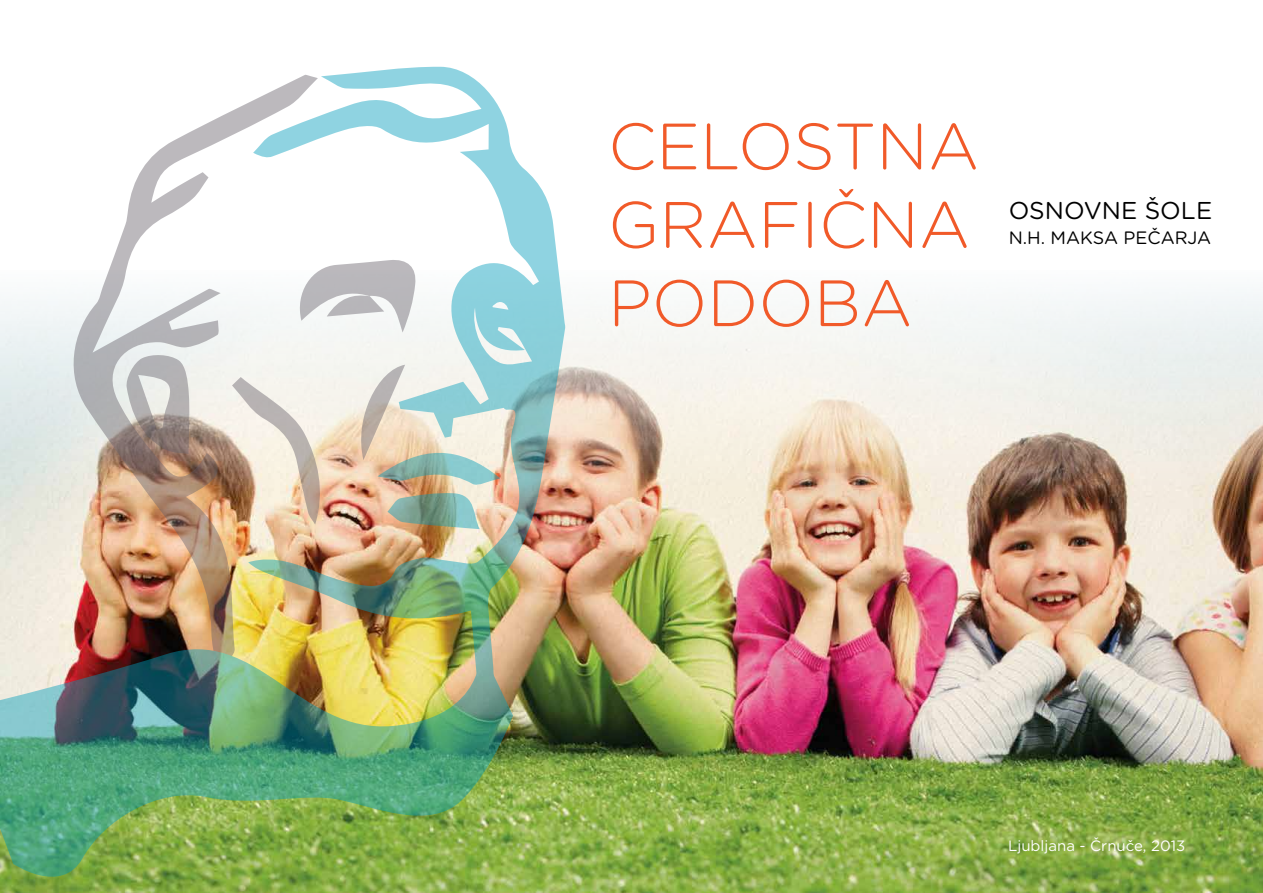
<style>
.page{position:relative;width:1263px;height:893px;background:#fff}
.page>*{position:absolute;margin:0;border:0;box-sizing:border-box;transform-origin:0 0}
.t1{font:300 65.4px/78.4px "Gotham Rounded";color:#f15a29}
.t2{font:24.3px "Gotham Rounded";color:#000}
.t3{font:17.85px "Gotham Rounded";color:#000}
.t4{font:15px "Gotham Rounded";color:#fff}
</style>
<div class="page">
<img style="left:0;top:292px;width:1262px;height:601px">
<img style="left:346px;top:66px;width:219px;height:636px">
<img style="left:65px;top:74px;width:352px;height:551px">
<img style="left:0;top:625px;width:513px;height:265px">
<p class="t1" style="left:608px;top:104px;width:373px">CELOSTNA<br>GRAFIČNA<br>PODOBA</p>
<p class="t2" style="left:1009px;top:193px;width:205px">OSNOVNE ŠOLE</p>
<p class="t3" style="left:1009px;top:226px;width:204px">N.H. MAKSA PEČARJA</p>
<p class="t4" style="left:1008px;top:835px;width:179px">LJUBLJANA - ČRNUČE, 2013</p>
</div>
